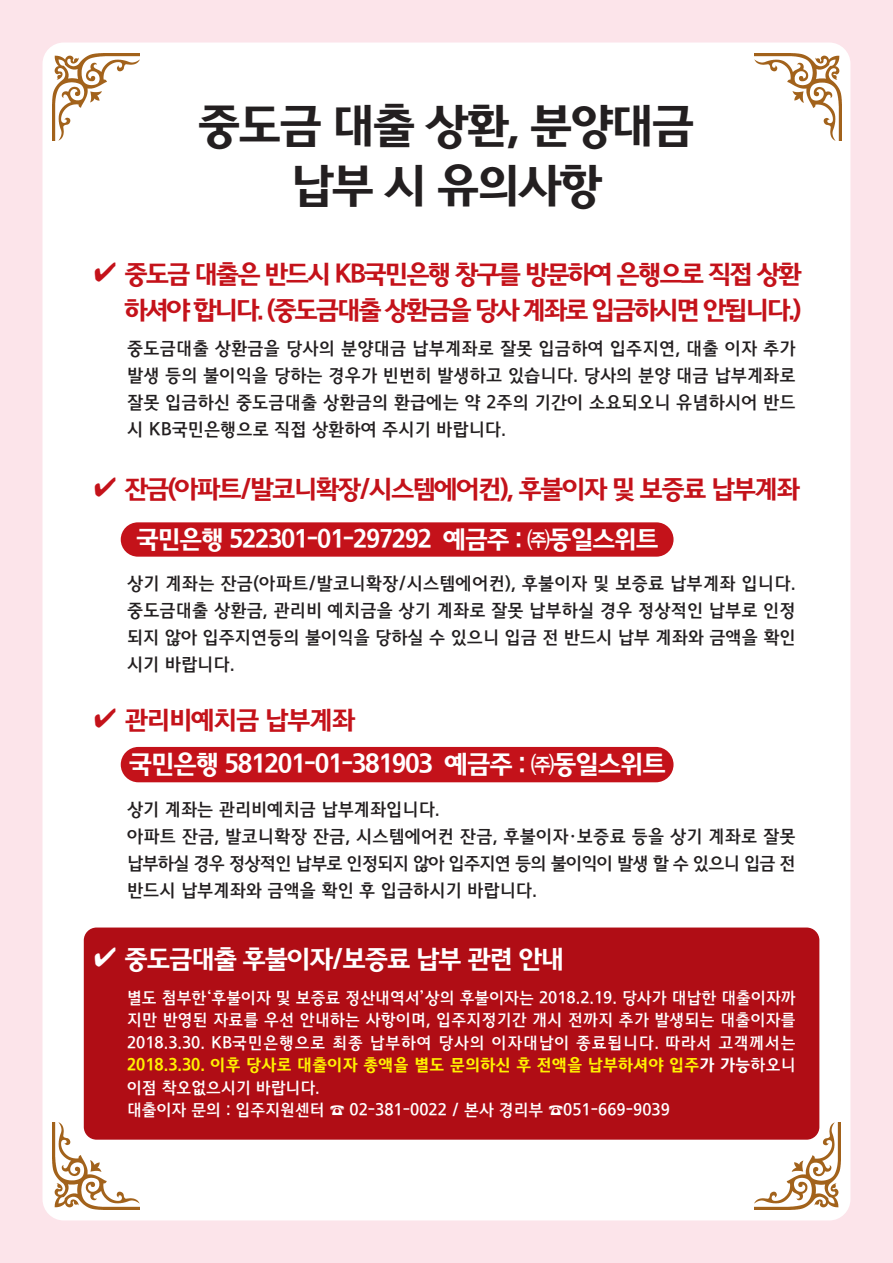
<style>
.page{position:relative;width:893px;height:1263px;background:#fce4ea}
.page>*{position:absolute;margin:0;border:0;box-sizing:border-box;transform-origin:0 0}
.t1{font:46.5px/60px "Rix J Go PB";letter-spacing:-.05em;color:#231f20;text-align:center}
.t2{font:25.5px/36px "Rix J Go PB";letter-spacing:-.085em;color:#c4121a;text-align:right}
.t3{font:25.5px "Rix J Go PB";letter-spacing:-.05em;color:#fff}
.t4{font:25.5px "Rix J Go PB";letter-spacing:-.05em;color:#c4121a}
.t5{font:24.75px "Rix J Go PB";letter-spacing:-.05em;color:#fff}
.t6{font:18px/27px "Rix J Go PM";color:#231f20;text-align:justify}
.t7{font:16.5px/22.5px "Rix J Go PM";color:#fff;text-align:justify}
.t8{font:16.5px "Rix J Go PB";letter-spacing:.02em;color:#fff101}
.s1{font-family:"Chosunilbo NM";font-size:28.5px}
.s2{color:#fff}
.s3{font-family:"Rix J Go PM";color:#fff}
</style>
<div class="page">
<div style="left:43px;top:43px;width:807px;height:1177px;background:#fff;border-radius:21px"></div>
<div style="left:121px;top:522px;width:552px;height:35px;background:#c4121a;border-radius:17px"></div>
<div style="left:121px;top:747px;width:552px;height:35px;background:#c4121a;border-radius:18px"></div>
<div style="left:84px;top:927px;width:735px;height:213px;background:#b00d15;border-radius:13px"></div>
<img style="left:53px;top:54px;width:87px;height:87px">
<img style="left:53px;top:1123px;width:87px;height:87px">
<img style="left:754px;top:1123px;width:87px;height:87px">
<img style="left:754px;top:54px;width:87px;height:87px">
<h1 class="t1" style="left:198px;top:97px;width:499px">중도금 대출 상환, 분양대금 납부 시 유의사항</h1>
<h2 class="t2" style="left:92px;top:257px;width:712px"><span class="s1">✔</span> 중도금 대출은 반드시 KB국민은행 창구를 방문하여 은행으로 직접 상환 하셔야 합니다. (중도금대출 상환금을 당사 계좌로 입금하시면 안됩니다.)</h2>
<p class="t6" style="left:127px;top:336px;width:670px">중도금대출 상환금을 당사의 분양대금 납부계좌로 잘못 입금하여 입주지연, 대출 이자 추가 발생 등의 불이익을 당하는 경우가 빈번히 발생하고 있습니다. 당사의 분양 대금 납부계좌로 잘못 입금하신 중도금대출 상환금의 환급에는 약 2주의 기간이 소요되오니 유념하시어 반드 시 KB국민은행으로 직접 상환하여 주시기 바랍니다.</p>
<h2 class="t2" style="left:92px;top:472px;width:710px"><span class="s1">✔</span> 잔금(아파트/발코니확장/시스템에어컨), 후불이자 및 보증료 납부계좌</h2>
<h3 class="t5" style="left:136px;top:527px;width:524px">국민은행 522301-01-297292 예금주 : ㈜동일스위트</h3>
<p class="t6" style="left:127px;top:571px;width:670px">상기 계좌는 잔금(아파트/발코니확장/시스템에어컨), 후불이자 및 보증료 납부계좌 입니다. 중도금대출 상환금, 관리비 예치금을 상기 계좌로 잘못 납부하실 경우 정상적인 납부로 인정 되지 않아 입주지연등의 불이익을 당하실 수 있으니 입금 전 반드시 납부 계좌와 금액을 확인 시기 바랍니다.</p>
<h2 class="t4" style="left:92px;top:707px;width:265px"><span class="s1">✔</span> 관리비예치금 납부계좌</h2>
<h2 class="t3" style="left:129px;top:751px;width:539px">국민은행 581201-01-381903 예금주 : ㈜동일스위트</h2>
<p class="t6" style="left:127px;top:797px;width:670px;text-align:left">상기 계좌는 관리비예치금 납부계좌입니다.<br>아파트 잔금, 발코니확장 잔금, 시스템에어컨 잔금, 후불이자·보증료 등을 상기 계좌로 잘못 납부하실 경우 정상적인 납부로 인정되지 않아 입주지연 등의 불이익이 발생 할 수 있으니 입금 전 반드시 납부계좌와 금액을 확인 후 입금하시기 바랍니다.</p>
<h2 class="t3" style="left:92px;top:946px;width:474px"><span class="s1">✔</span> 중도금대출 후불이자/보증료 납부 관련 안내</h2>
<p class="t7" style="left:127px;top:987px;width:670px">별도 첨부한‘후불이자 및 보증료 정산내역서’상의 후불이자는 2018.2.19. 당사가 대납한 대출이자까 지만 반영된 자료를 우선 안내하는 사항이며, 입주지정기간 개시 전까지 추가 발생되는 대출이자를 2018.3.30. KB국민은행으로 최종 납부하여 당사의 이자대납이 종료됩니다. 따라서 고객께서는</p>
<p class="t8" style="left:127px;top:1057px;width:670px">2018.3.30. 이후 당사로 대출이자 총액을 별도 문의하신 후 전액을 납부하셔야 입주<span class="s2">가 가능</span><span class="s3">하오니</span></p>
<p class="t7" style="left:127px;top:1077px;width:544px">이점 착오없으시기 바랍니다.<br>대출이자 문의 : 입주지원센터 ☎ 02-381-0022 / 본사 경리부 ☎051-669-9039</p>
</div>
